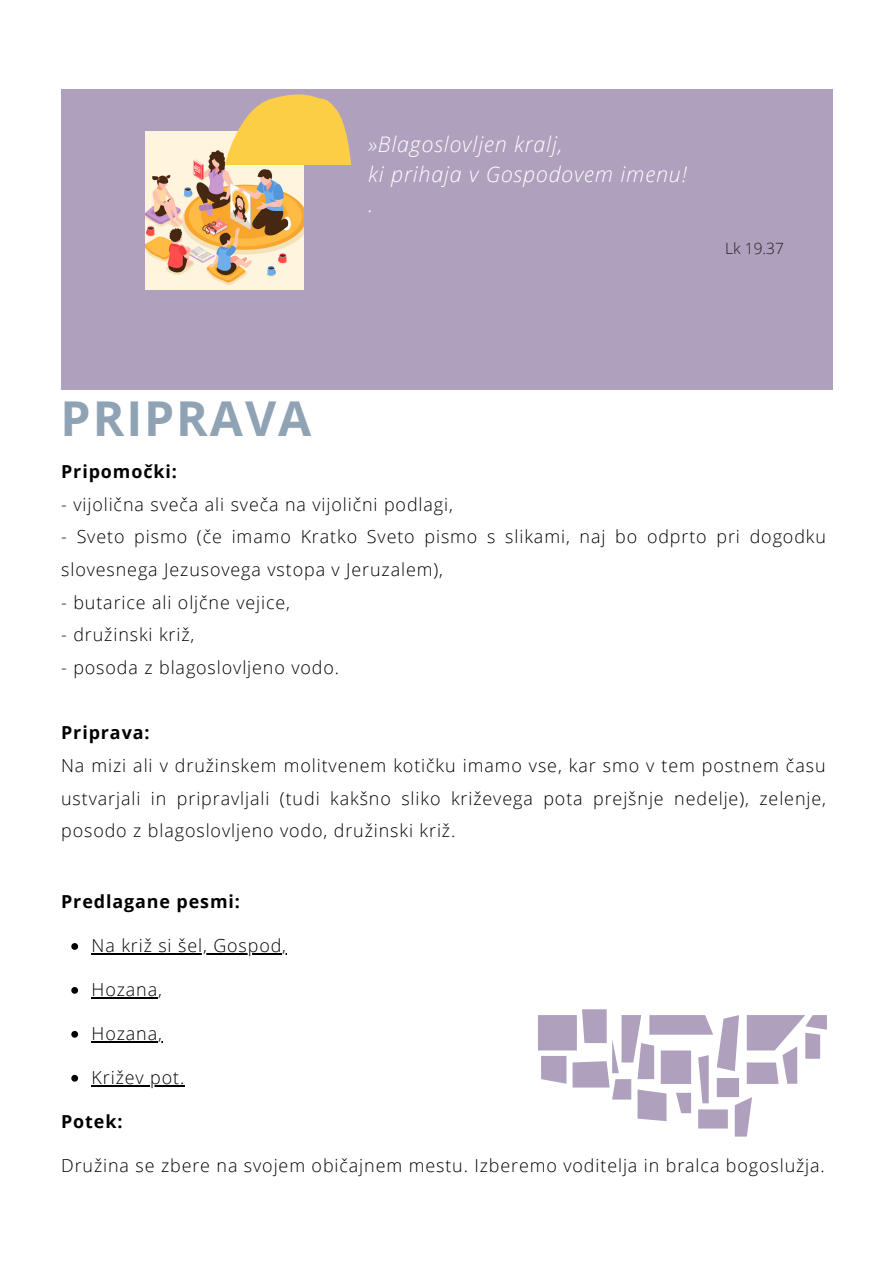
<style>
.page{position:relative;width:894px;height:1264px;background:#fff}
.page>*{position:absolute;margin:0;border:0;box-sizing:border-box;transform-origin:0 0}
.t1{font:700 48px "Open Sans";letter-spacing:.04em;color:#8fa3b4}
.t2{font:italic 300 21.45px "Open Sans";letter-spacing:.04em;color:#fff}
.t3{font:300 17.85px/32.7px "Open Sans";letter-spacing:.05em;color:#000}
.t4{font:700 17.85px "Open Sans";letter-spacing:.05em;color:#000}
.t5{font:300 15.45px "Open Sans";color:#222}
</style>
<div class="page">
<div style="left:61px;top:89px;width:771px;height:300px;background:#afa0bd"></div>
<svg style="left:71px;top:943px;width:7px;height:6px"></svg>
<hr style="left:92px;top:953px;width:190px;height:1px;background:#000">
<svg style="left:71px;top:987px;width:7px;height:6px"></svg>
<hr style="left:92px;top:997px;width:66px;height:1px;background:#000">
<svg style="left:71px;top:1030px;width:7px;height:7px"></svg>
<hr style="left:92px;top:1041px;width:66px;height:1px;background:#000">
<svg style="left:71px;top:1074px;width:7px;height:7px"></svg>
<hr style="left:92px;top:1084px;width:93px;height:2px;background:#000">
<img style="left:146px;top:132px;width:157px;height:157px">
<svg style="left:224px;top:94px;width:127px;height:71px"></svg>
<svg style="left:538px;top:1009px;width:288px;height:127px"></svg>
<p class="t2" style="left:368px;top:129px;width:196px">»Blagoslovljen kralj,</p>
<p class="t2" style="left:368px;top:159px;width:320px">ki prihaja v Gospodovem imenu!</p>
<p class="t2" style="left:368px;top:189px;width:7px">.</p>
<p class="t5" style="left:725px;top:237px;width:60px">Lk 19.37</p>
<p class="t1" style="left:61px;top:385px;width:252px">PRIPRAVA</p>
<p class="t4" style="left:61px;top:459px;width:117px">Pripomočki:</p>
<p class="t3" style="left:61px;top:487px;width:393px">- vijolična sveča ali sveča na vijolični podlagi,</p>
<p class="t3" style="left:61px;top:520px;width:766px">- Sveto pismo (če imamo Kratko Sveto pismo s slikami, naj bo odprto pri dogodku slovesnega Jezusovega vstopa v Jeruzalem),</p>
<p class="t3" style="left:61px;top:585px;width:230px">- butarice ali oljčne vejice,</p>
<p class="t3" style="left:61px;top:618px;width:135px">- družinski križ,</p>
<p class="t3" style="left:61px;top:650px;width:279px">- posoda z blagoslovljeno vodo.</p>
<p class="t4" style="left:61px;top:720px;width:90px">Priprava:</p>
<p class="t3" style="left:61px;top:748px;width:766px;text-align:justify">Na mizi ali v družinskem molitvenem kotičku imamo vse, kar smo v tem postnem času ustvarjali in pripravljali (tudi kakšno sliko križevega pota prejšnje nedelje), zelenje, posodo z blagoslovljeno vodo, družinski križ.</p>
<p class="t4" style="left:61px;top:889px;width:180px">Predlagane pesmi:</p>
<p class="t3" style="left:92px;top:928px;width:196px">Na križ si šel, Gospod,</p>
<p class="t3" style="left:92px;top:972px;width:72px">Hozana,</p>
<p class="t3" style="left:92px;top:1016px;width:72px">Hozana,</p>
<p class="t3" style="left:92px;top:1060px;width:94px">Križev pot.</p>
<p class="t4" style="left:61px;top:1108px;width:63px">Potek:</p>
<p class="t3" style="left:61px;top:1148px;width:765px">Družina se zbere na svojem običajnem mestu. Izberemo voditelja in bralca bogoslužja.</p>
</div>
